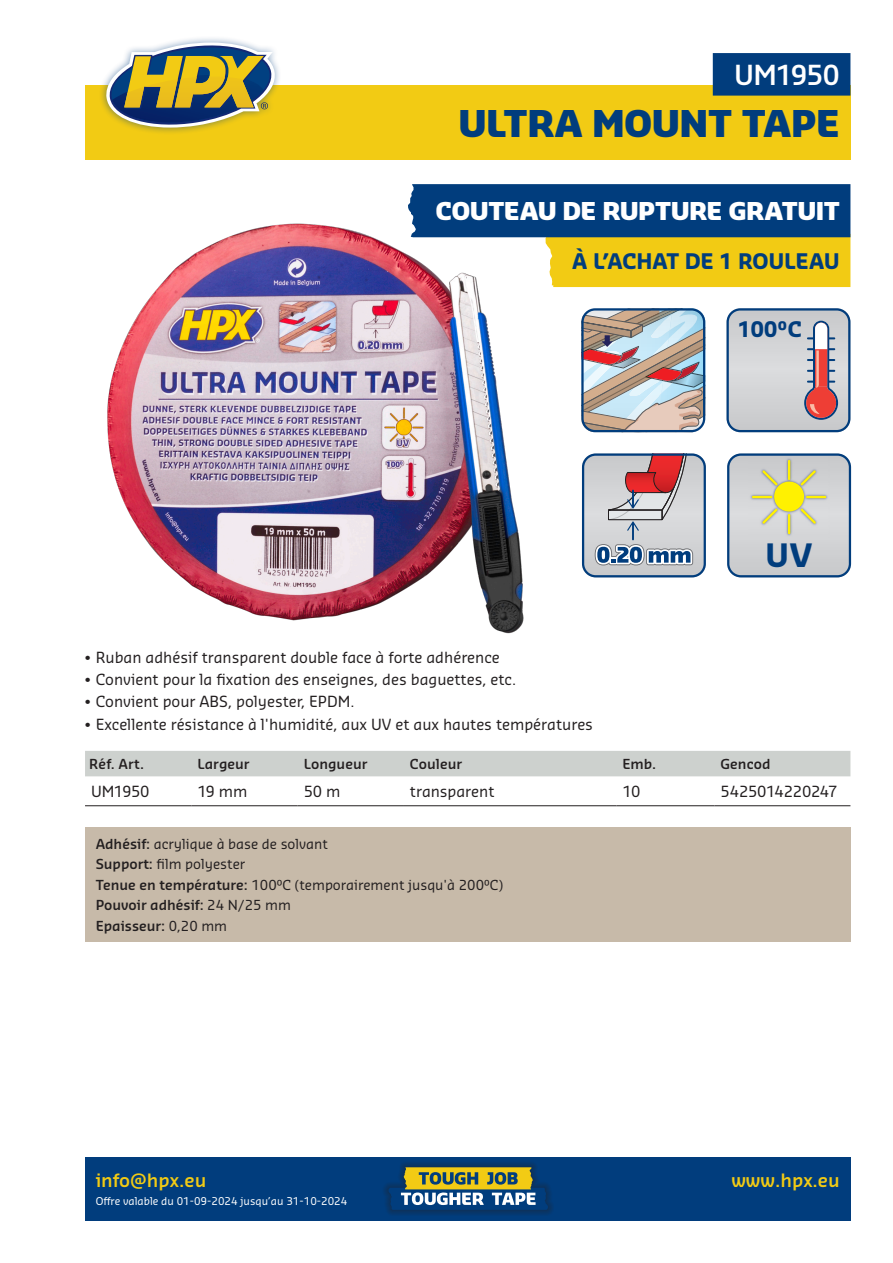
<style>
.page{position:relative;width:893px;height:1263px;background:#fff}
.page>*{position:absolute;margin:0;border:0;box-sizing:border-box;transform-origin:0 0}
.t1{font:900 36px "Sansa Pro";color:#013d7d}
.t2{font:700 31.5px "Sansa Pro";color:#013d7d}
.Action_Code{font:600 27px "Sansa Pro";letter-spacing:-.03em;color:#fff}
.t3{font:900 24px "Sansa Pro";letter-spacing:-.005em;color:#fff}
.t4{font:700 21px "Sansa Pro";letter-spacing:-.01em;color:#013d7d}
.t5{font:600 18px "Sansa Pro";color:#f2cb14}
.t6{font:15px "Sansa Pro";color:#231f20}
.t7{font:15px "Sansa Pro";letter-spacing:-.02em;color:#231f20}
.t8{font:13.5px "Sansa Pro";color:#231f20}
.t9{font:600 13.5px "Sansa Pro";color:#231f20}
.t10{font:10.5px "Sansa Pro";color:#fff}
.s1{font-family:"Arial";font-weight:700}
.s2{font-weight:600}
.s3{font-weight:400}
</style>
<div class="page">
<div style="left:85px;top:1157px;width:383px;height:63px;background:#013d7d"></div>
<div style="left:468px;top:1157px;width:382px;height:63px;background:#013d7d"></div>
<div style="left:85px;top:751px;width:765px;height:25px;background:#cdd1ce"></div>
<hr style="left:85px;top:805px;width:106px;height:1px;background:#231f20">
<hr style="left:191px;top:805px;width:107px;height:1px;background:#231f20">
<hr style="left:298px;top:805px;width:106px;height:1px;background:#231f20">
<hr style="left:404px;top:805px;width:213px;height:1px;background:#231f20">
<hr style="left:617px;top:805px;width:97px;height:1px;background:#231f20">
<hr style="left:714px;top:805px;width:136px;height:1px;background:#231f20">
<div style="left:85px;top:827px;width:765px;height:114px;background:#c7baa9"></div>
<svg style="left:582px;top:456px;width:124px;height:121px;background:#c0b3b9"></svg>
<div style="left:582px;top:453px;width:124px;height:124px;border:2px solid #013d7d;border-radius:13px"></div>
<svg style="left:728px;top:456px;width:123px;height:121px;background:#d1d2c2"></svg>
<div style="left:727px;top:453px;width:124px;height:124px;border:2px solid #013d7d;border-radius:13px"></div>
<svg style="left:584px;top:311px;width:121px;height:121px;background:#bdb1ae"></svg>
<div style="left:581px;top:308px;width:124px;height:124px;border:2px solid #013d7d;border-radius:13px"></div>
<svg style="left:729px;top:311px;width:121px;height:121px;background:#ccc1c5"></svg>
<div style="left:726px;top:308px;width:124px;height:124px;border:2px solid #013d7d;border-radius:13px"></div>
<svg style="left:410px;top:184px;width:440px;height:103px;background:#6e7d4f"></svg>
<img style="left:107px;top:202px;width:441px;height:432px">
<div style="left:85px;top:85px;width:765px;height:74px;background:#f2cb14"></div>
<div style="left:99px;top:35px;width:183px;height:100px;background:#013d7d;opacity:.5"></div>
<svg style="left:106px;top:43px;width:169px;height:85px"></svg>
<div style="left:713px;top:53px;width:137px;height:43px;background:#013d7d"></div>
<div style="left:382px;top:1161px;width:172px;height:55px;background:#231f20;opacity:.75"></div>
<svg style="left:388px;top:1167px;width:160px;height:43px"></svg>
<p class="Action_Code" style="left:734px;top:58px;width:107px">UM1950</p>
<p class="t1" style="left:459px;top:99px;width:383px">ULTRA MOUNT TAPE</p>
<p class="t3" style="left:436px;top:195px;width:405px">COUTEAU DE RUPTURE GRATUIT</p>
<p class="t4" style="left:572px;top:247px;width:269px">À L’ACHAT DE 1 ROULEAU</p>
<p class="t4" style="left:738px;top:315px;width:66px">100°C</p>
<p class="t2" style="left:765px;top:535px;width:49px">UV</p>
<p class="t6" style="left:85px;top:647px;width:416px"><span class="s1">•</span> Ruban adhésif transparent double face à forte adhérence</p>
<p class="t6" style="left:85px;top:670px;width:433px"><span class="s1">•</span> Convient pour la fixation des enseignes, des baguettes, etc.</p>
<p class="t6" style="left:85px;top:692px;width:271px"><span class="s1">•</span> Convient pour ABS, polyester, EPDM.</p>
<p class="t6" style="left:85px;top:714px;width:509px"><span class="s1">•</span> Excellente résistance à l'humidité, aux UV et aux hautes températures</p>
<p class="t9" style="left:89px;top:755px;width:56px">Réf. Art.</p>
<p class="t9" style="left:197px;top:755px;width:54px">Largeur</p>
<p class="t9" style="left:304px;top:755px;width:65px">Longueur</p>
<p class="t9" style="left:410px;top:755px;width:54px">Couleur</p>
<p class="t9" style="left:623px;top:755px;width:35px">Emb.</p>
<p class="t9" style="left:720px;top:755px;width:52px">Gencod</p>
<p class="t6" style="left:91px;top:781px;width:60px">UM1950</p>
<p class="t6" style="left:197px;top:781px;width:52px">19 mm</p>
<p class="t6" style="left:304px;top:781px;width:38px">50 m</p>
<p class="t6" style="left:410px;top:781px;width:86px">transparent</p>
<p class="t6" style="left:623px;top:781px;width:19px">10</p>
<p class="t7" style="left:720px;top:781px;width:119px">5425014220247</p>
<p class="t8" style="left:96px;top:835px;width:234px"><span class="s2">Adhésif:</span> acrylique à base de solvant</p>
<p class="t8" style="left:96px;top:855px;width:151px"><span class="s2">Support:</span> film polyester</p>
<p class="t8" style="left:96px;top:876px;width:409px"><span class="s2">Tenue en température:</span> 100°C (temporairement jusqu'à 200°C)</p>
<p class="t9" style="left:96px;top:896px;width:197px">Pouvoir adhésif: <span class="s3">24 N/25 mm</span></p>
<p class="t9" style="left:96px;top:917px;width:133px">Epaisseur: <span class="s3">0,20 mm</span></p>
<p class="t5" style="left:96px;top:1168px;width:112px">info@hpx.eu</p>
<p class="t10" style="left:96px;top:1194px;width:253px">Offre valable du 01-09-2024 jusqu’au 31-10-2024</p>
<p class="t5" style="left:731px;top:1168px;width:110px">www.hpx.eu</p>
</div>
